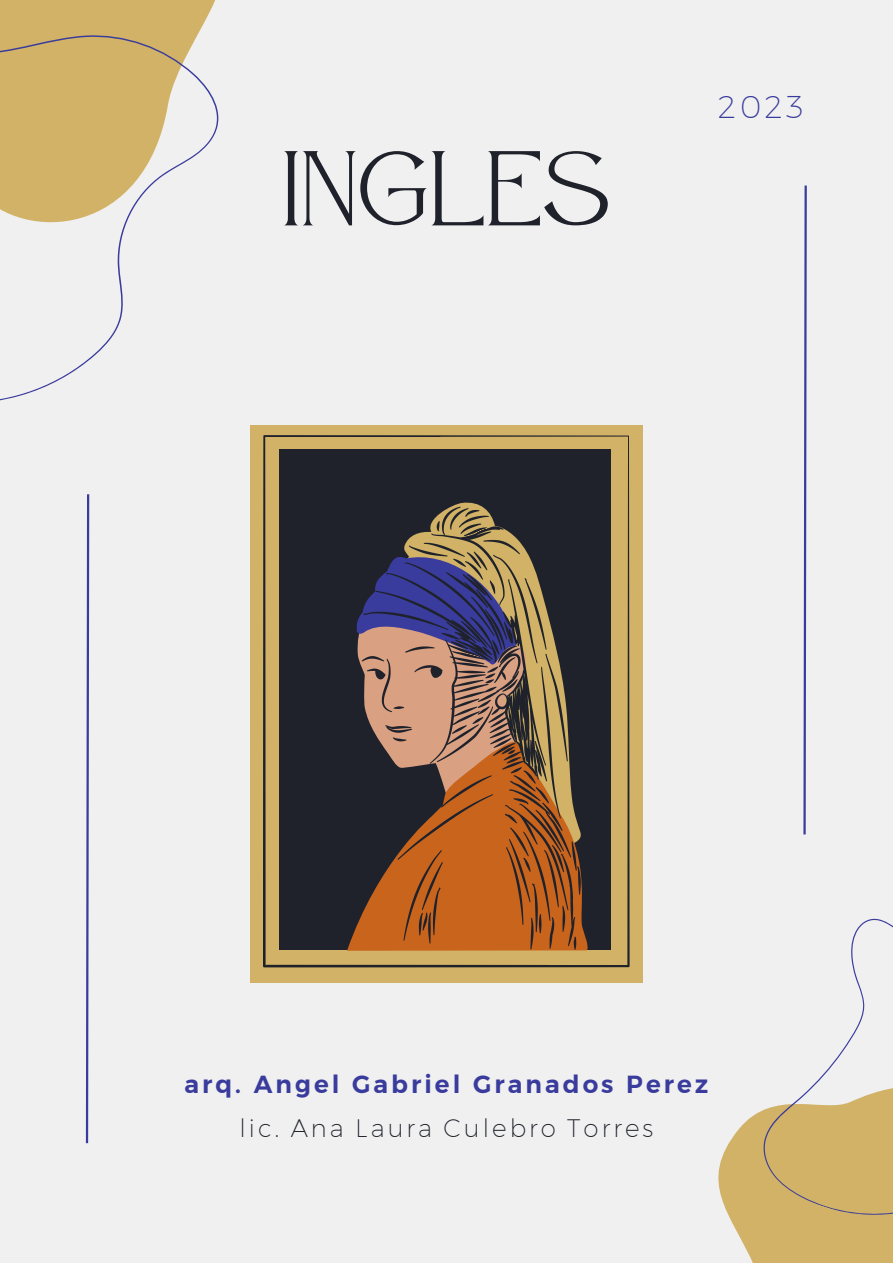
<style>
.page{position:relative;width:893px;height:1264px;background:#fff}
.page>*{position:absolute;margin:0;border:0;box-sizing:border-box;transform-origin:0 0}
.t1{font:106.05px "Atteron";color:#1f222b}
.t2{font:300 30.6px "Kief Montaser Extra";color:#393c9c}
.t3{font:700 24.6px "Kief Montaser Semi";letter-spacing:.125em;color:#393c9c}
.t4{font:300 24.6px "Kief Montaser Extra";letter-spacing:.125em;color:#1f222b}
</style>
<div class="page">
<div style="left:0;top:0;width:892px;height:1262px;background:#f0f0f0"></div>
<div style="left:0;top:0;width:215px;height:33px;background:#d1b266"></div>
<svg style="left:718px;top:1120px;width:30px;height:133px;fill:#d1b266"></svg>
<svg style="left:0;top:33px;width:219px;height:368px"></svg>
<svg style="left:748px;top:918px;width:144px;height:344px"></svg>
<svg style="left:85px;top:494px;width:5px;height:650px"></svg>
<svg style="left:803px;top:185px;width:4px;height:650px"></svg>
<div style="left:250px;top:425px;width:392px;height:558px;background:#d1b266"></div>
<svg style="left:263px;top:435px;width:366px;height:532px;fill:#22242b"></svg>
<h1 class="t1" style="left:282px;top:127px;width:330px">INGLES</h1>
<p class="t2" style="left:718px;top:88px;width:87px">2023</p>
<p class="t3" style="left:184px;top:1068px;width:525px">arq. Angel Gabriel Granados Perez</p>
<p class="t4" style="left:239px;top:1113px;width:415px">lic. Ana Laura Culebro Torres</p>
</div>
